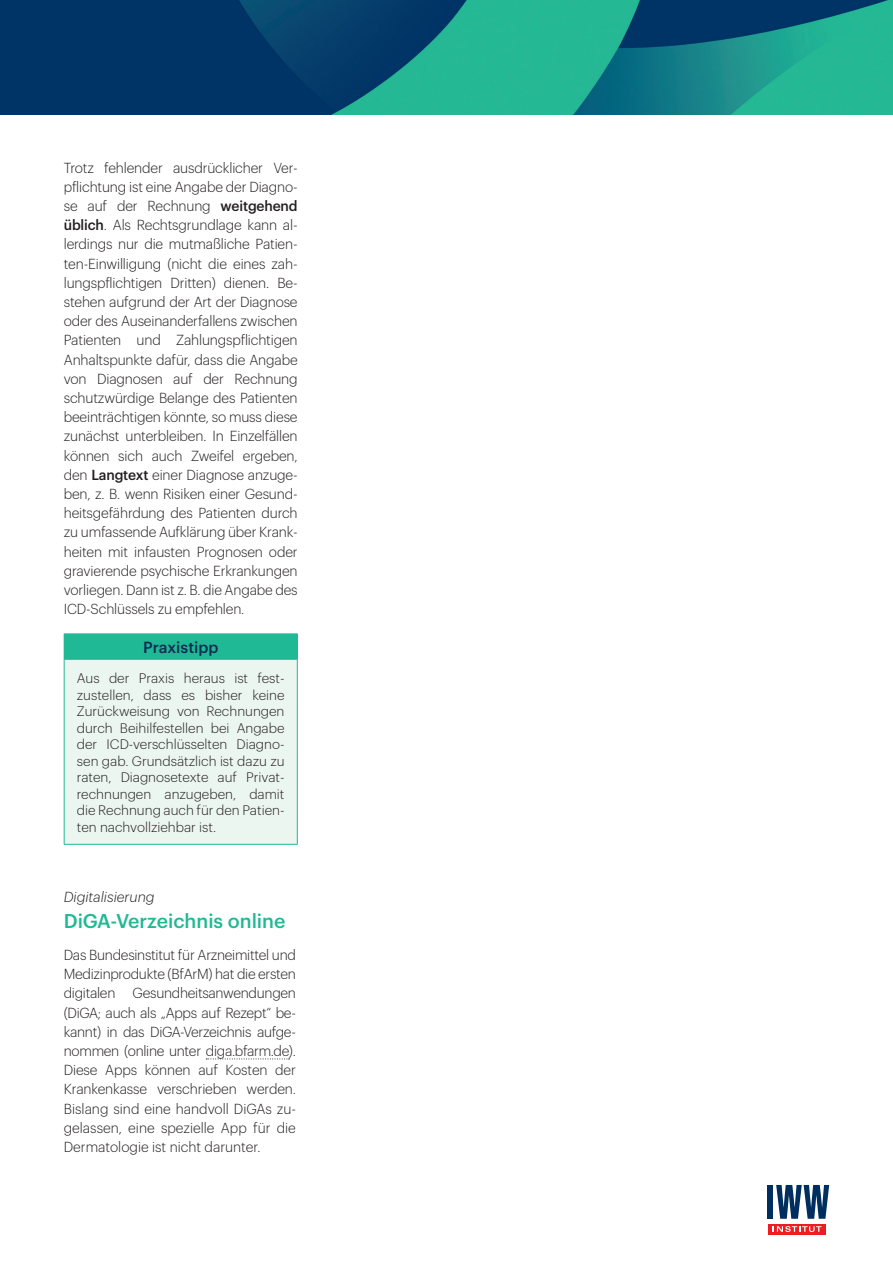
<style>
.page{position:relative;width:893px;height:1263px;background:#fff}
.page>*{position:absolute;margin:0;border:0;box-sizing:border-box;transform-origin:0 0}
.h0__Titel{font:500 19.5px "Graphik";color:#20b995}
.kh0__Kasten_Titel{font:500 15.75px "Graphik";color:#0d2b51}
.g0__Grundtext{font:300 14.25px/19.2px "Graphik";letter-spacing:-.01em;color:#231f20;text-align:justify}
.v0__Vortext_Lead{font:300 14.25px/19.2px "Graphik";color:#231f20;text-align:justify}
.d0__Dachzeile{font:italic 300 14.25px "Graphik";color:#231f20}
.tg0__Tb__Grundtext{font:300 13.5px/16.5px "Graphik";color:#231f20}
.s1{font-weight:500}
</style>
<div class="page">
<img style="left:0;top:0;width:893px;height:115px">
<div style="left:768px;top:1224px;width:57px;height:10px;background:#ee1d23"></div>
<svg style="left:773px;top:1226px;width:48px;height:6px"></svg>
<div style="left:768px;top:1185px;width:5px;height:34px;background:#002e5e"></div>
<svg style="left:776px;top:1185px;width:53px;height:34px"></svg>
<div style="left:64px;top:634px;width:233px;height:25px;background:#20b995"></div>
<div style="left:64px;top:659px;width:233px;height:185px;background:#ecf6f1"></div>
<hr style="left:64px;top:633px;width:234px;height:1px;background:#20b995">
<svg style="left:297px;top:634px;width:1px;height:25px"></svg>
<hr style="left:64px;top:659px;width:234px;height:1px;background:#20b995">
<hr style="left:64px;top:660px;width:1px;height:184px;background:#20b995">
<hr style="left:297px;top:660px;width:1px;height:184px;background:#20b995">
<hr style="left:64px;top:844px;width:234px;height:1px;background:#20b995">
<svg style="left:206px;top:1058px;width:84px;height:1px"></svg>
<p class="g0__Grundtext" style="left:64px;top:157px;width:235px">Trotz fehlender ausdrücklicher Ver&shy;pflichtung ist eine Angabe der Diagno&shy;se auf der Rechnung <span class="s1">weitgehend üblich</span>. Als Rechtsgrundlage kann al&shy;lerdings nur die mutmaßliche Patien&shy;ten-Einwilligung (nicht die eines zah&shy;lungspflichtigen Dritten) dienen. Be&shy;stehen aufgrund der Art der Diagnose oder des Auseinanderfallens zwischen Patienten und Zahlungspflichtigen Anhaltspunkte dafür, dass die Angabe von Diagnosen auf der Rechnung schutzwürdige Belange des Patienten beeinträchtigen könnte, so muss diese zunächst unterbleiben. In Einzelfällen können sich auch Zweifel ergeben, den <span class="s1">Langtext</span> einer Diagnose anzuge&shy;ben, z. B. wenn Risiken einer Gesund&shy;heitsgefährdung des Patienten durch zu umfassende Aufklärung über Krank&shy;heiten mit infausten Prognosen oder gravierende psychische Erkrankungen vorliegen. Dann ist z. B. die Angabe des ICD-Schlüssels zu empfehlen.</p>
<p class="kh0__Kasten_Titel" style="left:143px;top:635px;width:77px">Praxistipp</p>
<p class="tg0__Tb__Grundtext" style="left:77px;top:669px;width:209px">Aus der Praxis heraus ist fest&shy;zustellen, dass es bisher keine<br>Zurückweisung von Rechnungen durch Beihilfestellen bei Angabe der ICD-verschlüsselten Diagno&shy;sen gab. Grundsätzlich ist dazu zu raten, Diagnosetexte auf Privat&shy;rechnungen anzugeben, damit die Rechnung auch für den Patien&shy;ten nachvollziehbar ist.</p>
<p class="d0__Dachzeile" style="left:64px;top:887px;width:92px">Digitalisierung</p>
<p class="h0__Titel" style="left:64px;top:906px;width:223px">DiGA-Verzeichnis online</p>
<p class="v0__Vortext_Lead" style="left:64px;top:944px;width:234px">Das Bundesinstitut fü r Arzneimittel und Medizinprodukte (BfArM) hat die ersten digitalen Gesundheitsanwendungen (DiGA; auch als „Apps auf Rezept“ be&shy;kannt) in das DiGA-Verzeichnis aufge&shy;nommen (online unter diga.bfarm.de).<br>Diese Apps können auf Kosten der Krankenkasse verschrieben werden.<br>Bislang sind eine handvoll DiGAs zu&shy;gelassen, eine spezielle App für die Dermatologie ist nicht darunter.</p>
</div>
